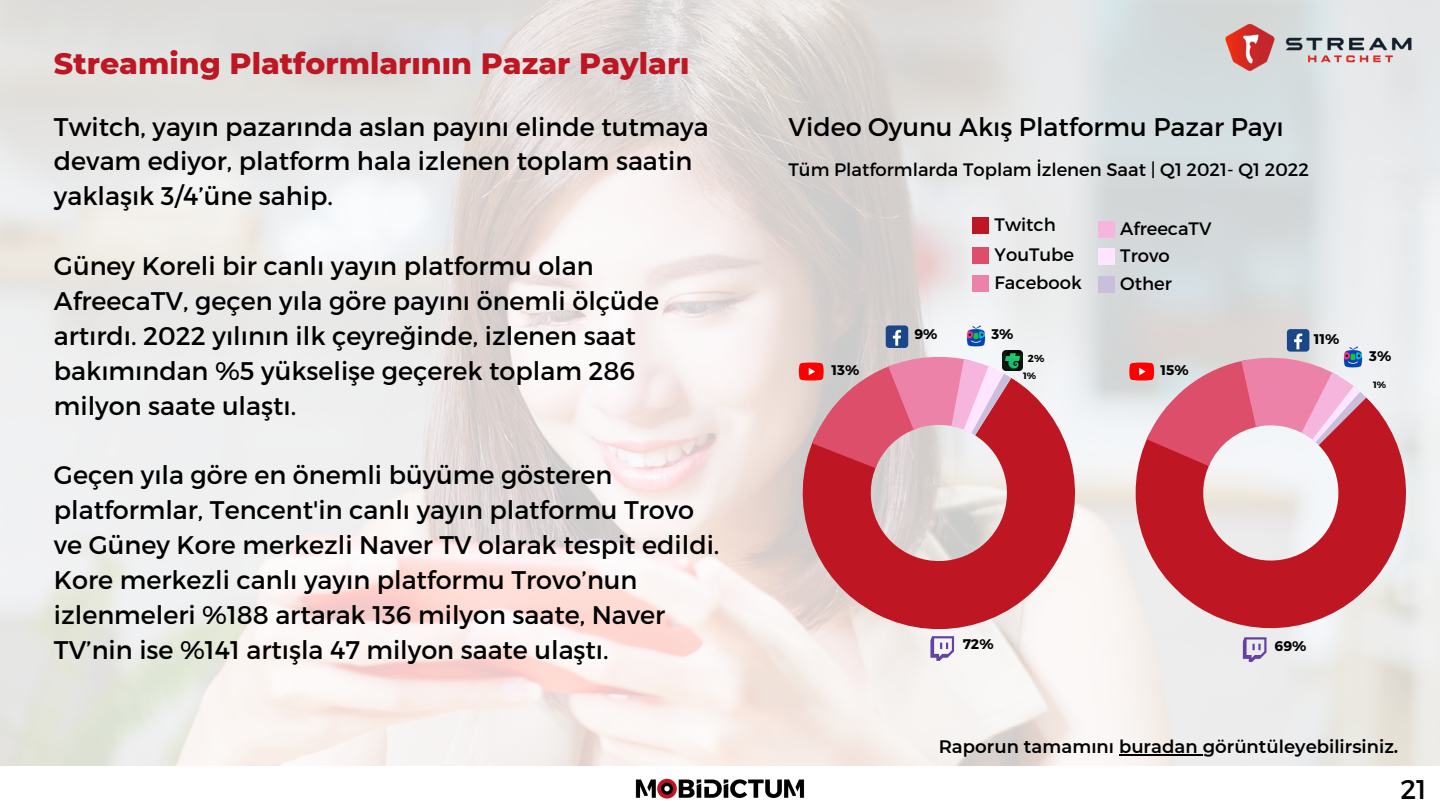
<style>
.page{position:relative;width:1440px;height:810px;background:#fff}
.page>*{position:absolute;margin:0;border:0;box-sizing:border-box;transform-origin:0 0}
.t1{font:800 30px "Montserrat";color:#be1623}
.t2{font:27px "Montserrat";color:#000}
.t3{font:25.5px/34.8px "Montserrat";color:#000}
.t4{font:18px "Montserrat";color:#000}
.t5{font:600 18px "Montserrat";color:#000}
.t6{font:700 13.95px "Montserrat";color:#000}
.t7{font:700 10.2px "Montserrat";color:#000}
.t8{font:700 9.15px "Montserrat";color:#000}
</style>
<div class="page">
<img style="left:0;top:0;width:1440px;height:766px">
<img style="left:616px;top:759px;width:207px;height:40px">
<svg style="left:1119px;top:397px;width:300px;height:247px;background:#d7898e"></svg>
<svg style="left:785px;top:378px;width:308px;height:269px"></svg>
<svg style="left:799px;top:354px;width:212px;height:114px;background:#df8fa1"></svg>
<svg style="left:930px;top:636px;width:24px;height:25px"></svg>
<svg style="left:1243px;top:637px;width:24px;height:25px"></svg>
<div style="left:886px;top:325px;width:22px;height:23px;background:#1a4789;border-radius:3px"></div>
<svg style="left:893px;top:330px;width:8px;height:16px"></svg>
<div style="left:1287px;top:329px;width:22px;height:23px;background:#1a4789;border-radius:3px"></div>
<svg style="left:1129px;top:333px;width:237px;height:133px"></svg>
<img style="left:962px;top:323px;width:27px;height:27px">
<img style="left:1339px;top:344px;width:27px;height:27px">
<img style="left:1002px;top:350px;width:21px;height:21px">
<div style="left:973px;top:218px;width:16px;height:16px;background:#be1623"></div>
<div style="left:973px;top:247px;width:16px;height:16px;background:#dd4e6a"></div>
<div style="left:973px;top:276px;width:16px;height:16px;background:#ed82a9"></div>
<div style="left:1099px;top:221px;width:16px;height:16px;background:#f6b5dc"></div>
<div style="left:1099px;top:248px;width:16px;height:16px;background:#ffe5ff"></div>
<div style="left:1099px;top:276px;width:16px;height:16px;background:#c9bedc"></div>
<img style="left:1224px;top:14px;width:190px;height:67px">
<hr style="left:1119px;top:754px;width:84px;height:1px;background:#000">
<p class="t1" style="left:54px;top:44px;width:637px">Streaming Platformlarının Pazar Payları</p>
<p class="t3" style="left:54px;top:108px;width:656px">Twitch, yayın pazarında aslan payını elinde tutmaya devam ediyor, platform hala izlenen toplam saatin yaklaşık 3/4’üne sahip.</p>
<p class="t3" style="left:54px;top:247px;width:607px">Güney Koreli bir canlı yayın platformu olan AfreecaTV, geçen yıla göre payını önemli ölçüde artırdı. 2022 yılının ilk çeyreğinde, izlenen saat bakımından %5 yükselişe geçerek toplam 286 milyon saate ulaştı.</p>
<p class="t3" style="left:54px;top:457px;width:667px">Geçen yıla göre en önemli büyüme gösteren platformlar, Tencent'in canlı yayın platformu Trovo ve Güney Kore merkezli Naver TV olarak tespit edildi.<br>Kore merkezli canlı yayın platformu Trovo’nun izlenmeleri %188 artarak 136 milyon saate, Naver TV’nin ise %141 artışla 47 milyon saate ulaştı.</p>
<p class="t3" style="left:789px;top:108px;width:497px">Video Oyunu Akış Platformu Pazar Payı</p>
<p class="t4" style="left:789px;top:158px;width:522px">Tüm Platformlarda Toplam İzlenen Saat | Q1 2021- Q1 2022</p>
<p class="t4" style="left:995px;top:213px;width:63px">Twitch</p>
<p class="t4" style="left:995px;top:243px;width:81px">YouTube</p>
<p class="t4" style="left:995px;top:271px;width:89px">Facebook</p>
<p class="t4" style="left:1120px;top:217px;width:93px">AfreecaTV</p>
<p class="t4" style="left:1120px;top:244px;width:51px">Trovo</p>
<p class="t4" style="left:1120px;top:272px;width:53px">Other</p>
<p class="t6" style="left:915px;top:325px;width:25px">9%</p>
<p class="t6" style="left:1314px;top:330px;width:27px">11%</p>
<p class="t6" style="left:991px;top:325px;width:24px">3%</p>
<p class="t7" style="left:1028px;top:352px;width:18px">2%</p>
<p class="t6" style="left:832px;top:361px;width:29px">13%</p>
<p class="t6" style="left:1160px;top:361px;width:30px">15%</p>
<p class="t8" style="left:1023px;top:370px;width:15px">1%</p>
<p class="t6" style="left:1369px;top:347px;width:24px">3%</p>
<p class="t8" style="left:1373px;top:379px;width:15px">1%</p>
<p class="t6" style="left:963px;top:635px;width:32px">72%</p>
<p class="t6" style="left:1275px;top:636px;width:33px">69%</p>
<p class="t5" style="left:939px;top:736px;width:461px">Raporun tamamını buradan görüntüleyebilirsiniz.</p>
<p class="t2" style="left:1400px;top:772px;width:28px">21</p>
</div>
